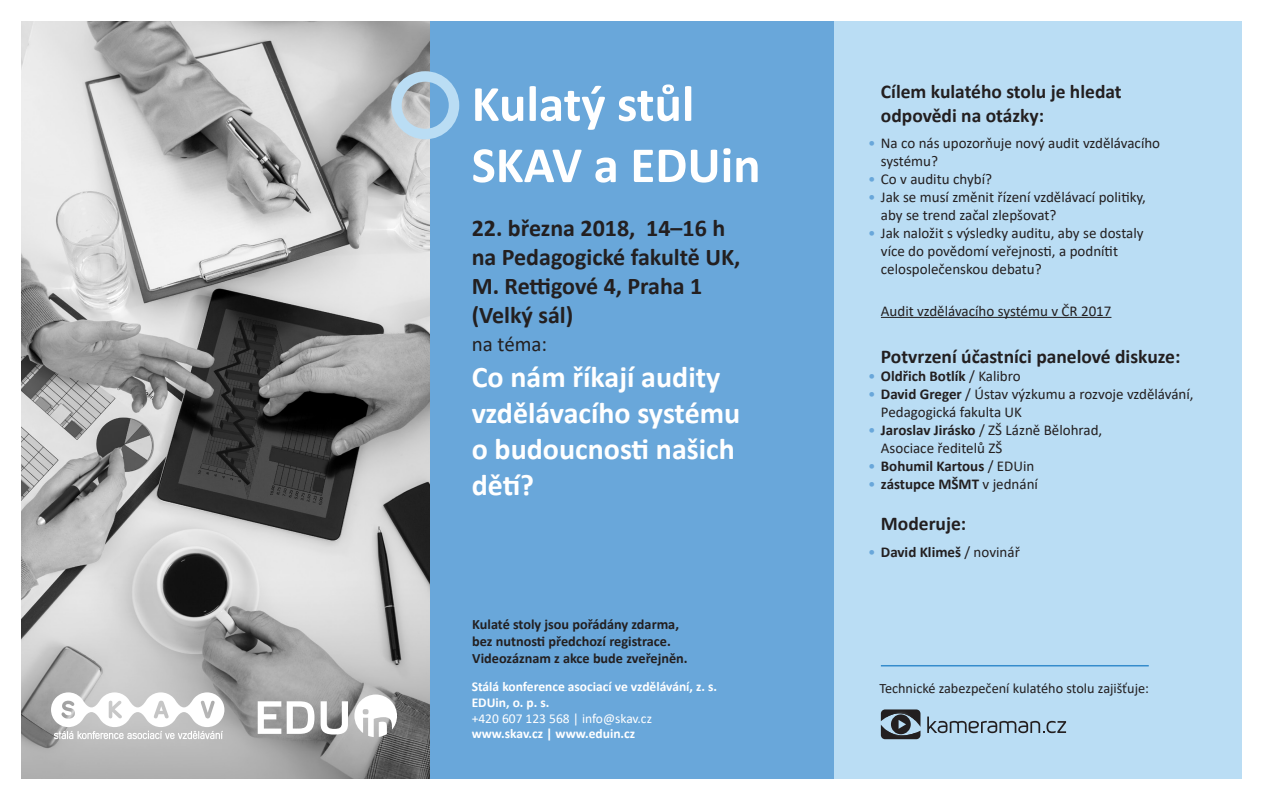
<style>
.page{position:relative;width:1263px;height:800px;background:#fff}
.page>*{position:absolute;margin:0;border:0;box-sizing:border-box;transform-origin:0 0}
.t1{font:700 51px/61.2px "Calibri";color:#fff}
.t2{font:700 30px/36px "Calibri";color:#fff}
.t3{font:700 24px/28.8px "Calibri";color:#231f20}
.t4{font:21px "Calibri";color:#231f20}
.t5{font:700 19.5px/23.4px "Calibri";color:#231f20}
.t6{font:15px/18px "Calibri";color:#231f20}
.t7{font:700 15px "Calibri";color:#231f20}
.t8{font:700 14.25px/17.1px "Calibri";color:#231f20}
.t9{font:14.25px "Calibri";color:#231f20}
.t10{font:700 13.5px/15.8px "Calibri";color:#fff}
.t11{font:13.5px "Calibri";color:#fff}
.s1{color:#69a7da}
.s2{font-weight:400;color:#69a7da}
.s3{font-weight:400}
.s4{font-weight:700}
</style>
<div class="page">
<div style="left:833px;top:21px;width:409px;height:757px;background:#baddf4"></div>
<div style="left:425px;top:21px;width:408px;height:757px;background:#69a7da"></div>
<img style="left:21px;top:21px;width:408px;height:757px">
<div style="left:391px;top:71px;width:68px;height:68px;border:10px solid #baddf4;border-radius:50%"></div>
<hr style="left:881px;top:664px;width:268px;height:2px;background:#358ccc">
<svg style="left:258px;top:701px;width:23px;height:32px"></svg>
<svg style="left:287px;top:701px;width:27px;height:32px"></svg>
<svg style="left:321px;top:701px;width:27px;height:33px"></svg>
<svg style="left:354px;top:694px;width:43px;height:43px"></svg>
<svg style="left:51px;top:692px;width:173px;height:47px"></svg>
<svg style="left:881px;top:709px;width:39px;height:31px"></svg>
<svg style="left:927px;top:716px;width:139px;height:17px"></svg>
<hr style="left:881px;top:317px;width:230px;height:1px;background:#231f20">
<h1 class="t1" style="left:472px;top:72px;width:290px">Kulatý stůl<br>SKAV a EDUin</h1>
<h3 class="t3" style="left:472px;top:214px;width:270px">22. března 2018, 14–16 h na Pedagogické fakultě UK,<br>M. Rettigové 4, Praha 1 (Velký sál)</h3>
<h3 class="t4" style="left:472px;top:329px;width:77px">na téma:</h3>
<h2 class="t2" style="left:472px;top:358px;width:270px">Co nám říkají audity vzdělávacího systému o budoucnosti našich dětí?</h2>
<p class="t8" style="left:472px;top:615px;width:217px">Kulaté stoly jsou pořádány zdarma, bez nutnosti předchozí registrace.<br>Videozáznam z akce bude zveřejněn.</p>
<p class="t10" style="left:472px;top:678px;width:247px">Stálá konference asociací ve vzdělávání, z. s.<br>EDUin, o. p. s.</p>
<p class="t11" style="left:472px;top:708px;width:182px">+420 607 123 568 | info@skav.cz</p>
<p class="t10" style="left:472px;top:725px;width:165px">www.skav.cz | www.eduin.cz</p>
<h3 class="t5" style="left:881px;top:80px;width:242px">Cílem kulatého stolu je hledat odpovědi na otázky:</h3>
<p class="t6" style="left:881px;top:134px;width:281px;text-indent:-13px"><span class="s1">•</span> Na co nás upozorňuje nový audit vzdělávacího systému?</p>
<p class="t6" style="left:868px;top:170px;width:125px"><span class="s1">•</span> Co v auditu chybí?</p>
<p class="t6" style="left:881px;top:188px;width:267px;text-indent:-13px"><span class="s1">•</span> Jak se musí změnit řízení vzdělávací politiky, aby se trend začal zlepšovat?</p>
<p class="t6" style="left:881px;top:224px;width:264px;text-indent:-13px"><span class="s1">•</span> Jak naložit s výsledky auditu, aby se dostaly více do povědomí veřejnosti, a podnítit celospolečenskou debatu?</p>
<p class="t6" style="left:881px;top:301px;width:232px">Audit vzdělávacího systému v ČR 2017</p>
<h3 class="t5" style="left:881px;top:344px;width:301px">Potvrzení účastníci panelové diskuze:</h3>
<p class="t7" style="left:868px;top:365px;width:154px"><span class="s2">•</span> Oldřich Botlík <span class="s3">/ Kalibro</span></p>
<p class="t6" style="left:881px;top:384px;width:314px;text-indent:-13px"><span class="s1">•</span> <span class="s4">David Greger</span> / Ústav výzkumu a rozvoje vzdělávání,<br>Pedagogická fakulta UK</p>
<p class="t6" style="left:881px;top:420px;width:223px;text-indent:-13px"><span class="s1">•</span> <span class="s4">Jaroslav Jirásko</span> / ZŠ Lázně Bělohrad,<br>Asociace ředitelů ZŠ</p>
<p class="t7" style="left:868px;top:455px;width:168px"><span class="s2">•</span> Bohumil Kartous <span class="s3">/ EDUin</span></p>
<p class="t7" style="left:868px;top:473px;width:171px"><span class="s2">•</span> zástupce MŠMT <span class="s3">v jednání</span></p>
<h3 class="t5" style="left:881px;top:511px;width:87px">Moderuje:</h3>
<p class="t7" style="left:868px;top:541px;width:153px"><span class="s2">•</span> David Klimeš <span class="s3">/ novinář</span></p>
<p class="t9" style="left:879px;top:678px;width:271px">Technické zabezpečení kulatého stolu zajišťuje:</p>
</div>
